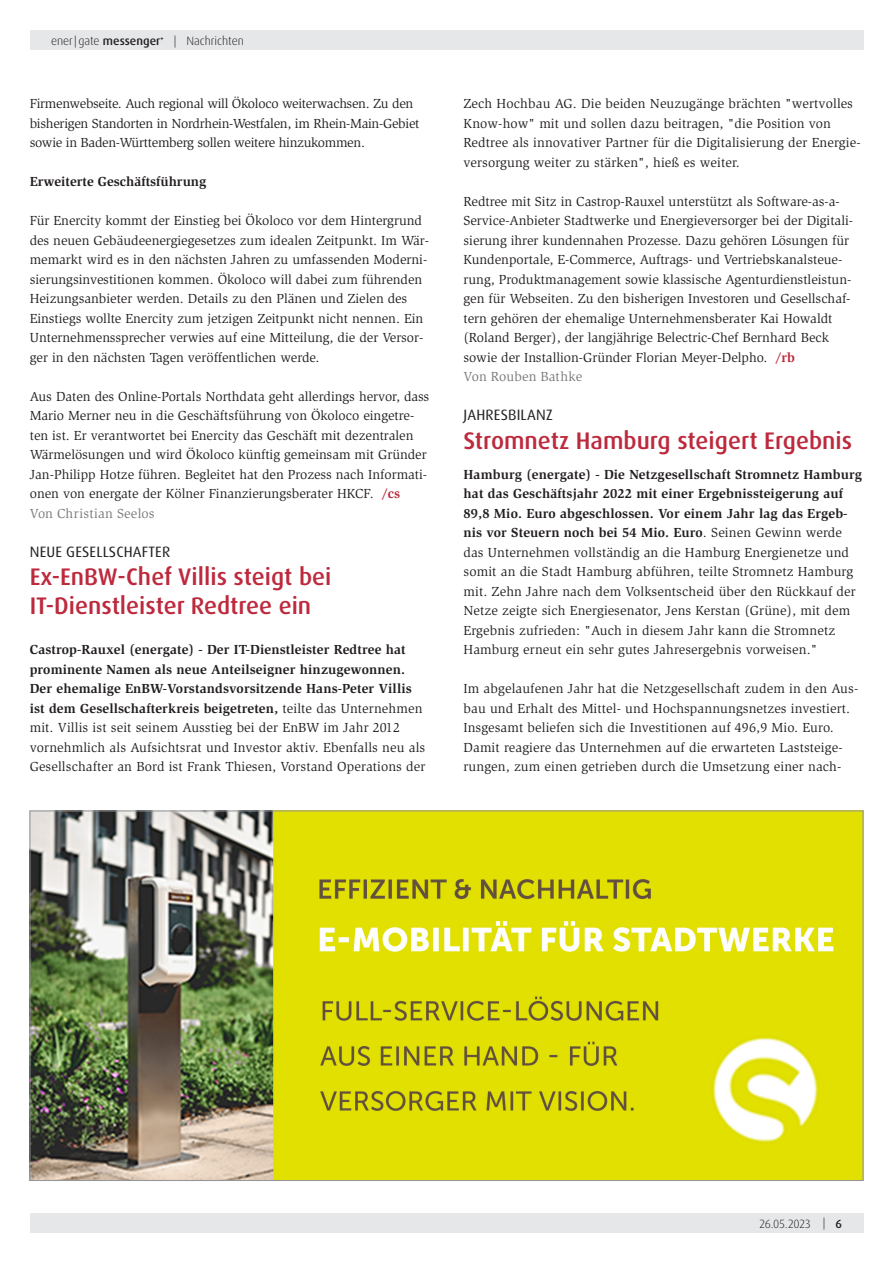
<style>
.page{position:relative;width:893px;height:1263px;background:#fff}
.page>*{position:absolute;margin:0;border:0;box-sizing:border-box;transform-origin:0 0}
.Headline{font:500 24px/28.8px "Dax Pro";color:#bd293d}
.Dachzeile{font:15px "Dax Pro";letter-spacing:.01em;color:#231f20}
.Fließtext{font:13.5px/19.5px "Slimbach Std";color:#231f20}
.Fließtext-2{font:700 13.5px/19.5px "Slimbach Std";letter-spacing:.01em;color:#231f20}
.Fließtext-3{font:13.5px/19.5px "Slimbach Std";letter-spacing:-.02em;color:#231f20}
.Autor{font:13.5px "Slimbach Std";letter-spacing:.015em;color:#76787b}
.Zwischenüberschrift{font:700 13.5px "Slimbach Std";color:#231f20}
.t1{font:300 12px "Dax Pro";color:#231f20}
.s1{font-weight:500}
.s2{font-weight:700;color:#bd293d}
.s3{font-weight:400}
.s4{font-weight:700}
</style>
<div class="page">
<div style="left:30px;top:1214px;width:833px;height:19px;background:#e6e7e9"></div>
<div style="left:30px;top:30px;width:833px;height:20px;background:#e6e7e9"></div>
<img style="left:32px;top:813px;width:829px;height:366px">
<p class="t1" style="left:51px;top:33px;width:194px">ener|gate <span class="s1">messenger</span><sup>+</sup> | Nachrichten</p>
<p class="Fließtext-3" style="left:30px;top:94px;width:391px">Firmenwebseite. Auch regional will Ökoloco weiterwachsen. Zu den bisherigen Standorten in Nordrhein-Westfalen, im Rhein-Main-Gebiet sowie in Baden-Württemberg sollen weitere hinzukommen.</p>
<p class="Zwischenüberschrift" style="left:30px;top:173px;width:178px">Erweiterte Geschäftsführung</p>
<p class="Fließtext" style="left:30px;top:211px;width:401px">Für Enercity kommt der Einstieg bei Ökoloco vor dem Hintergrund des neuen Gebäudeenergiegesetzes zum idealen Zeitpunkt. Im Wär&shy;memarkt wird es in den nächsten Jahren zu umfassenden Moderni&shy;sierungsinvestitionen kommen. Ökoloco will dabei zum führenden Heizungsanbieter werden. Details zu den Plänen und Zielen des Einstiegs wollte Enercity zum jetzigen Zeitpunkt nicht nennen. Ein Unternehmenssprecher verwies auf eine Mitteilung, die der Versor&shy;ger in den nächsten Tagen veröffentlichen werde.</p>
<p class="Fließtext" style="left:30px;top:386px;width:401px">Aus Daten des Online-Portals Northdata geht allerdings hervor, dass Mario Merner neu in die Geschäftsführung von Ökoloco eingetre&shy;ten ist. Er verantwortet bei Enercity das Geschäft mit dezentralen Wärmelösungen und wird Ökoloco künftig gemeinsam mit Gründer Jan-Philipp Hotze führen. Begleitet hat den Prozess nach Informati&shy;onen von energate der Kölner Finanzierungsberater HKCF. <span class="s2">/cs</span></p>
<p class="Autor" style="left:30px;top:505px;width:126px">Von Christian Seelos</p>
<p class="Dachzeile" style="left:30px;top:542px;width:142px">NEUE GESELLSCHAFTER</p>
<p class="Headline" style="left:30px;top:563px;width:303px">Ex-EnBW-Chef Villis steigt bei<br>IT-Dienstleister Redtree ein</p>
<p class="Fließtext-2" style="left:30px;top:640px;width:397px">Castrop-Rauxel (energate) - Der IT-Dienstleister Redtree hat prominente Namen als neue Anteilseigner hinzugewonnen.<br>Der ehemalige EnBW-Vorstandsvorsitzende Hans-Peter Villis ist dem Gesellschafterkreis beigetreten, <span class="s3">teilte das Unternehmen mit. Villis ist seit seinem Ausstieg bei der EnBW im Jahr 2012 vornehmlich als Aufsichtsrat und Investor aktiv. Ebenfalls neu als Gesellschafter an Bord ist Frank Thiesen, Vorstand Operations der</span></p>
<p class="Fließtext" style="left:463px;top:94px;width:399px">Zech Hochbau AG. Die beiden Neuzugänge brächten "wertvolles Know-how" mit und sollen dazu beitragen, "die Position von Redtree als innovativer Partner für die Digitalisierung der Energie&shy;versorgung weiter zu stärken", hieß es weiter.</p>
<p class="Fließtext" style="left:463px;top:191px;width:391px">Redtree mit Sitz in Castrop-Rauxel unterstützt als Software-as-a-Service-Anbieter Stadtwerke und Energieversorger bei der Digitali&shy;sierung ihrer kundennahen Prozesse. Dazu gehören Lösungen für Kundenportale, E-Commerce, Auftrags- und Vertriebskanalsteue&shy;rung, Produktmanagement sowie klassische Agenturdienstleistun&shy;gen für Webseiten. Zu den bisherigen Investoren und Gesellschaf&shy;tern gehören der ehemalige Unternehmensberater Kai Howaldt (Roland Berger), der langjährige Belectric-Chef Bernhard Beck sowie der Installion-Gründer Florian Meyer-Delpho. <span class="s2">/rb</span></p>
<p class="Autor" style="left:463px;top:369px;width:120px">Von Rouben Bathke</p>
<p class="Dachzeile" style="left:464px;top:405px;width:91px">JAHRESBILANZ</p>
<p class="Headline" style="left:463px;top:426px;width:390px">Stromnetz Hamburg steigert Ergebnis</p>
<p class="Fließtext" style="left:463px;top:464px;width:400px"><span class="s4">Hamburg (energate) - Die Netzgesellschaft Stromnetz Hamburg hat das Geschäftsjahr 2022 mit einer Ergebnissteigerung auf 89,8 Mio. Euro abgeschlossen. Vor einem Jahr lag das Ergeb&shy;nis vor Steuern noch bei 54 Mio. Euro</span>. Seinen Gewinn werde das Unternehmen vollständig an die Hamburg Energienetze und somit an die Stadt Hamburg abführen, teilte Stromnetz Hamburg mit. Zehn Jahre nach dem Volksentscheid über den Rückkauf der Netze zeigte sich Energiesenator, Jens Kerstan (Grüne), mit dem Ergebnis zufrieden: "Auch in diesem Jahr kann die Stromnetz Hamburg erneut ein sehr gutes Jahresergebnis vorweisen."</p>
<p class="Fließtext" style="left:463px;top:679px;width:396px">Im abgelaufenen Jahr hat die Netzgesellschaft zudem in den Aus&shy;bau und Erhalt des Mittel- und Hochspannungsnetzes investiert.<br>Insgesamt beliefen sich die Investitionen auf 496,9 Mio. Euro.<br>Damit reagiere das Unternehmen auf die erwarteten Laststeige&shy;rungen, zum einen getrieben durch die Umsetzung einer nach-</p>
<p class="t1" style="left:759px;top:1216px;width:53px">26.05.2023</p>
<p class="t1" style="left:823px;top:1215px;width:21px">| <span class="s1">6</span></p>
</div>
